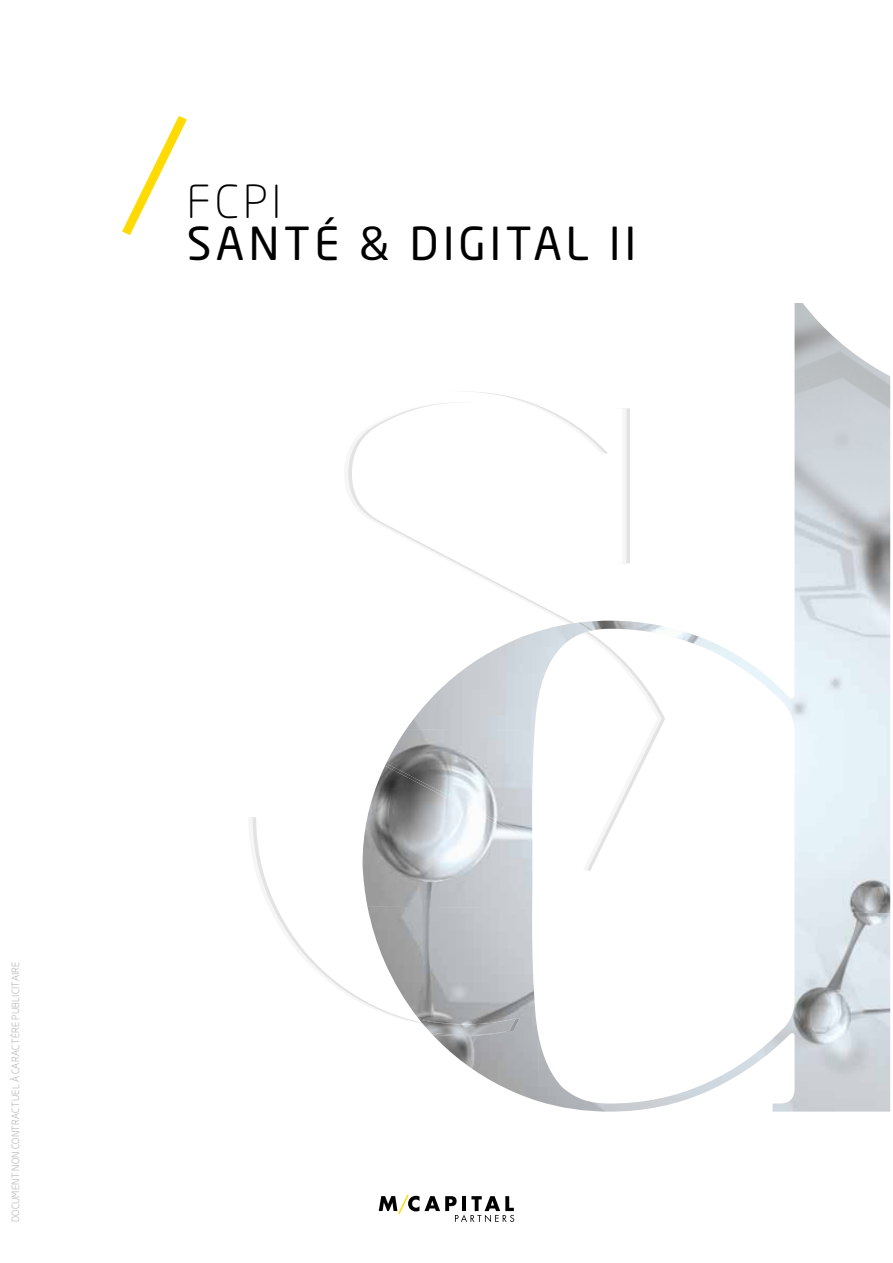
<style>
.page{position:relative;width:893px;height:1263px;background:#fff}
.page>*{position:absolute;margin:0;border:0;box-sizing:border-box;transform-origin:0 0}
.t1{font:45px "Neo Sans Pro";letter-spacing:.085em;color:#000}
.t2{font:300 45px "Neo Sans Pro";color:#000}
.t3{font:300 9.75px "Neo Sans Pro";letter-spacing:.025em;color:#9d9d9c}
</style>
<div class="page">
<svg style="left:122px;top:116px;width:65px;height:119px"></svg>
<svg style="left:249px;top:817px;width:118px;height:187px"></svg>
<svg style="left:264px;top:392px;width:393px;height:479px"></svg>
<img style="left:717px;top:913px;width:173px;height:198px">
<img style="left:789px;top:710px;width:101px;height:203px">
<img style="left:723px;top:507px;width:167px;height:203px">
<img style="left:794px;top:303px;width:96px;height:204px">
<img style="left:538px;top:1039px;width:179px;height:72px">
<img style="left:581px;top:621px;width:142px;height:36px">
<img style="left:367px;top:908px;width:172px;height:193px">
<img style="left:363px;top:766px;width:169px;height:142px">
<img style="left:418px;top:1018px;width:102px;height:15px">
<img style="left:577px;top:622px;width:16px;height:9px">
<img style="left:430px;top:1035px;width:66px;height:1px">
<img style="left:385px;top:763px;width:147px;height:79px">
<img style="left:419px;top:1018px;width:97px;height:17px">
<img style="left:386px;top:729px;width:149px;height:110px">
<img style="left:406px;top:623px;width:184px;height:108px">
<svg style="left:379px;top:1195px;width:135px;height:27px"></svg>
<h1 class="t2" style="left:187px;top:175px;width:96px">FCPI</h1>
<h1 class="t1" style="left:187px;top:216px;width:451px">SANTÉ &amp; DIGITAL II</h1>
<p class="t3" style="left:10px;top:1222px;width:262px;rotate:-90deg">DOCUMENT NON CONTRACTUEL À CARACTÈRE PUBLICITAIRE</p>
</div>
